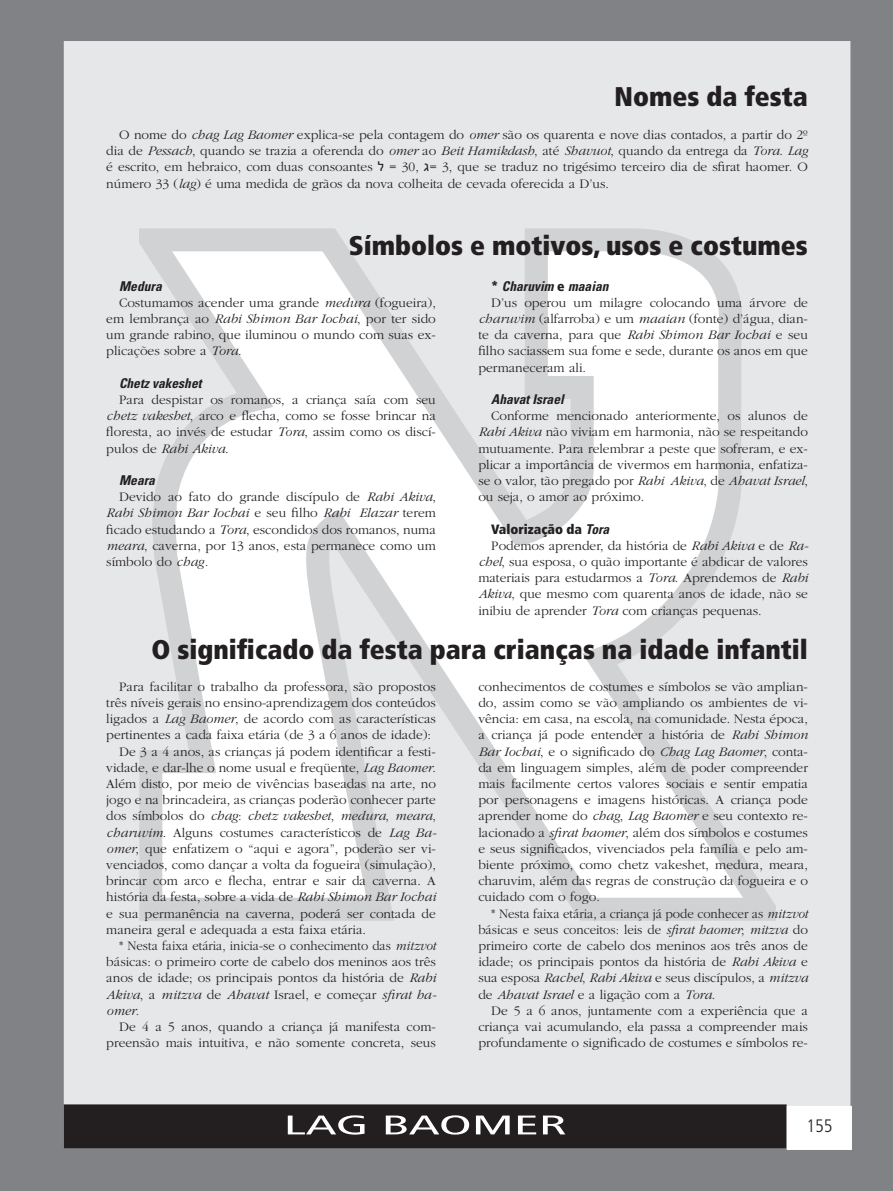
<style>
.page{position:relative;width:893px;height:1191px;background:#808285}
.page>*{position:absolute;margin:0;border:0;box-sizing:border-box;transform-origin:0 0}
.t1{font:900 condensed 27px "Frutiger";color:#231f20}
.t2{font:condensed 27px "Frutiger";color:#fff;scale:2 1}
.t3{font:300 condensed 18px "Frutiger";color:#231f20}
.t4{font:300 13.5px/16.2px "Garamond";color:#231f20;text-align:justify}
.t5{font:300 13.5px/16.2px "Garamond";color:#231f20;text-align:justify;scale:.96 1}
.t6{font:italic 300 13.5px "Garamond";color:#231f20}
.t7{font:italic 700 condensed 13.5px "Univers";color:#231f20}
.t8{font:300 13.5px "Garamond";color:#231f20;scale:.95 1}
.t9{font:900 condensed 13.5px "Frutiger";color:#231f20}
.s1{font-style:italic}
.s2{font-family:"Arial";font-weight:400}
.s3{font-family:"Frutiger";font-weight:900;font-style:normal}
.s4{font-family:"Univers";font-weight:700;font-style:italic}
.s5{font-style:normal}
</style>
<div class="page">
<div style="left:65px;top:42px;width:785px;height:1105px;background:#e6e7e9"></div>
<div style="left:65px;top:1105px;width:721px;height:42px;background:#231f20"></div>
<div style="left:64px;top:1104px;width:723px;height:44px;border:2px solid #231f20"></div>
<div style="left:787px;top:1106px;width:64px;height:43px;background:#fff"></div>
<svg style="left:139px;top:228px;width:636px;height:693px"></svg>
<h1 class="t1" style="left:614px;top:81px;width:195px">Nomes da festa</h1>
<p class="t4" style="left:106px;top:127px;width:703px;text-indent:13px">O nome do <span class="s1">chag Lag Baomer</span> explica-se pela contagem do <span class="s1">omer</span> são os quarenta e nove dias contados, a partir do 2º dia de <span class="s1">Pessach</span>, quando se trazia a oferenda do <span class="s1">omer</span> ao <span class="s1">Beit Hamikdash</span>, até <span class="s1">Shavuot</span>, quando da entrega da <span class="s1">Tora</span>. <span class="s1">Lag </span>é escrito, em hebraico, com duas consoantes <span class="s2">ל</span> = 30, <span class="s2">ג</span> = 3, que se traduz no trigésimo terceiro dia de sfirat haomer. O número 33 (<span class="s1">lag</span>) é uma medida de grãos da nova colheita de cevada oferecida a D’us.</p>
<h1 class="t1" style="left:349px;top:229px;width:461px">Símbolos e motivos, usos e costumes</h1>
<p class="t7" style="left:491px;top:277px;width:119px"><span class="s3">*</span> Charuvim <span class="s3">e</span> maaian</p>
<p class="t4" style="left:478px;top:294px;width:331px;text-indent:13px">D’us operou um milagre colocando uma árvore de <span class="s1">charuvim</span> (alfarroba) e um <span class="s1">maaian</span> (fonte) d’água, dian&shy;te da caverna, para que <span class="s1">Rabi Shimon Bar Iochai</span> e seu filho saciassem sua fome e sede, durante os anos em que permaneceram ali.</p>
<p class="t7" style="left:491px;top:391px;width:74px">Ahavat Israel</p>
<p class="t4" style="left:478px;top:408px;width:331px;text-indent:13px">Conforme mencionado anteriormente, os alunos de <span class="s1">Rabi Akiva</span> não viviam em harmonia, não se respeitando mutuamente. Para relembrar a peste que sofreram, e ex&shy;plicar a importância de vivermos em harmonia, enfatiza&shy;se o valor, tão pregado por <span class="s1">Rabi Akiva</span>, de <span class="s1">Ahavat Israel</span>, ou seja, o amor ao próximo.</p>
<p class="t9" style="left:491px;top:520px;width:120px">Valorização da <span class="s4">Tora</span></p>
<p class="t4" style="left:478px;top:537px;width:331px;text-indent:13px">Podemos aprender, da história de <span class="s1">Rabi Akiva</span> e de <span class="s1">Ra&shy;chel</span>, sua esposa, o quão importante é abdicar de valores materiais para estudarmos a <span class="s1">Tora</span>. Aprendemos de <span class="s1">Rabi Akiva</span>, que mesmo com quarenta anos de idade, não se inibiu de aprender <span class="s1">Tora</span> com crianças pequenas.</p>
<h1 class="t1" style="left:152px;top:633px;width:658px">O significado da festa para crianças na idade infantil</h1>
<p class="t4" style="left:119px;top:678px;width:318px">Para facilitar o trabalho da professora, são propostos</p>
<p class="t4" style="left:106px;top:695px;width:331px">três níveis gerais no ensino-aprendizagem dos conteúdos</p>
<p class="t4" style="left:106px;top:711px;width:331px">ligados a <span class="s1">Lag Baomer</span>, de acordo com as características</p>
<p class="t4" style="left:106px;top:727px;width:326px">pertinentes a cada faixa etária (de 3 a 6 anos de idade):</p>
<p class="t4" style="left:119px;top:743px;width:318px">De 3 a 4 anos, as crianças já podem identificar a festi-</p>
<p class="t4" style="left:106px;top:759px;width:331px">vidade, e dar-lhe o nome usual e freqüente, <span class="s1">Lag Baomer</span>.</p>
<p class="t4" style="left:106px;top:776px;width:331px">Além disto, por meio de vivências baseadas na arte, no</p>
<p class="t4" style="left:106px;top:792px;width:331px">jogo e na brincadeira, as crianças poderão conhecer parte</p>
<p class="t6" style="left:106px;top:809px;width:331px"><span class="s5">dos símbolos do</span> chag<span class="s5">:</span> chetz vakeshet<span class="s5">,</span> medura<span class="s5">,</span> meara<span class="s5">,</span></p>
<p class="t4" style="left:106px;top:824px;width:330px"><span class="s1">charuvim</span>. Alguns costumes característicos de <span class="s1">Lag Ba-</span></p>
<p class="t4" style="left:106px;top:840px;width:331px"><span class="s1">omer</span>, que enfatizem o “aqui e agora”, poderão ser vi-</p>
<p class="t4" style="left:106px;top:857px;width:331px">venciados, como dançar a volta da fogueira (simulação),</p>
<p class="t4" style="left:106px;top:873px;width:331px">brincar com arco e flecha, entrar e sair da caverna. A</p>
<p class="t4" style="left:106px;top:889px;width:331px">história da festa, sobre a vida de <span class="s1">Rabi Shimon Bar Iochai</span></p>
<p class="t4" style="left:106px;top:905px;width:331px">e sua permanência na caverna, poderá ser contada de</p>
<p class="t4" style="left:106px;top:921px;width:261px">maneira geral e adequada a esta faixa etária.</p>
<p class="t8" style="left:119px;top:938px;width:335px">* Nesta faixa etária, inicia-se o conhecimento das <span class="s1">mitzvot</span></p>
<p class="t4" style="left:106px;top:954px;width:331px">básicas: o primeiro corte de cabelo dos meninos aos três</p>
<p class="t4" style="left:106px;top:970px;width:331px">anos de idade; os principais pontos da história de <span class="s1">Rabi</span></p>
<p class="t6" style="left:106px;top:987px;width:330px">Akiva<span class="s5">, a</span> mitzva <span class="s5">de</span> Ahavat <span class="s5">Israel, e começar</span> sfirat ha-</p>
<p class="t6" style="left:106px;top:1003px;width:35px">omer<span class="s5">.</span></p>
<p class="t4" style="left:119px;top:1019px;width:318px">De 4 a 5 anos, quando a criança já manifesta com-</p>
<p class="t4" style="left:106px;top:1035px;width:331px">preensão mais intuitiva, e não somente concreta, seus</p>
<p class="t7" style="left:119px;top:277px;width:44px">Medura</p>
<p class="t4" style="left:106px;top:294px;width:331px;text-indent:13px">Costumamos acender uma grande <span class="s1">medura</span> (fogueira), em lembrança ao <span class="s1">Rabi Shimon Bar Iochai</span>, por ter sido um grande rabino, que iluminou o mundo com suas ex&shy;plicações sobre a <span class="s1">Tora</span>.</p>
<p class="t7" style="left:119px;top:375px;width:84px">Chetz vakeshet</p>
<p class="t4" style="left:106px;top:392px;width:331px;text-indent:13px">Para despistar os romanos, a criança saía com seu <span class="s1">chetz vakeshet</span>, arco e flecha, como se fosse brincar na floresta, ao invés de estudar <span class="s1">Tora</span>, assim como os discí&shy;pulos de <span class="s1">Rabi Akiva</span>.</p>
<p class="t7" style="left:119px;top:472px;width:37px">Meara</p>
<p class="t4" style="left:106px;top:489px;width:331px;text-indent:13px">Devido ao fato do grande discípulo de <span class="s1">Rabi Akiva</span>, <span class="s1">Rabi Shimon Bar Iochai</span> e seu filho <span class="s1">Rabi Elazar</span> terem ficado estudando a <span class="s1">Tora</span>, escondidos dos romanos, numa <span class="s1">meara</span>, caverna, por 13 anos, esta permanece como um símbolo do <span class="s1">chag.</span></p>
<p class="t4" style="left:478px;top:678px;width:331px">conhecimentos de costumes e símbolos se vão amplian&shy;do, assim como se vão ampliando os ambientes de vi&shy;vência: em casa, na escola, na comunidade. Nesta época, a criança já pode entender a história de <span class="s1">Rabi Shimon Bar Iochai</span>, e o significado do <span class="s1">Chag Lag Baomer</span>, conta&shy;da em linguagem simples, além de poder compreender mais facilmente certos valores sociais e sentir empatia por personagens e imagens históricas. A criança pode aprender nome do <span class="s1">chag</span>, <span class="s1">Lag Baomer</span> e seu contexto re&shy;lacionado a <span class="s1">sfirat haomer</span>, além dos símbolos e costumes e seus significados, vivenciados pela família e pelo am&shy;biente próximo, como chetz vakeshet, medura, meara, charuvim, além das regras de construção da fogueira e o cuidado com o fogo.</p>
<p class="t5" style="left:478px;top:905px;width:345px;text-indent:13px">* Nesta faixa etária, a criança já pode conhecer as <span class="s1">mitzvot </span>básicas e seus conceitos: leis de <span class="s1">sfirat haomer</span>; <span class="s1">mitzva</span> do primeiro corte de cabelo dos meninos aos três anos de idade; os principais pontos da história de <span class="s1">Rabi Akiva</span> e sua esposa <span class="s1">Rachel</span>, <span class="s1">Rabi Akiva</span> e seus discípulos, a <span class="s1">mitzva </span>de <span class="s1">Ahavat Israel</span> e a ligação com a <span class="s1">Tora</span>.</p>
<p class="t4" style="left:478px;top:1002px;width:331px;text-indent:13px">De 5 a 6 anos, juntamente com a experiência que a criança vai acumulando, ela passa a compreender mais profundamente o significado de costumes e símbolos re-</p>
<h1 class="t2" style="left:284px;top:1109px;width:143px">LAG BAOMER</h1>
<h2 class="t3" style="left:806px;top:1115px;width:27px">155</h2>
</div>
